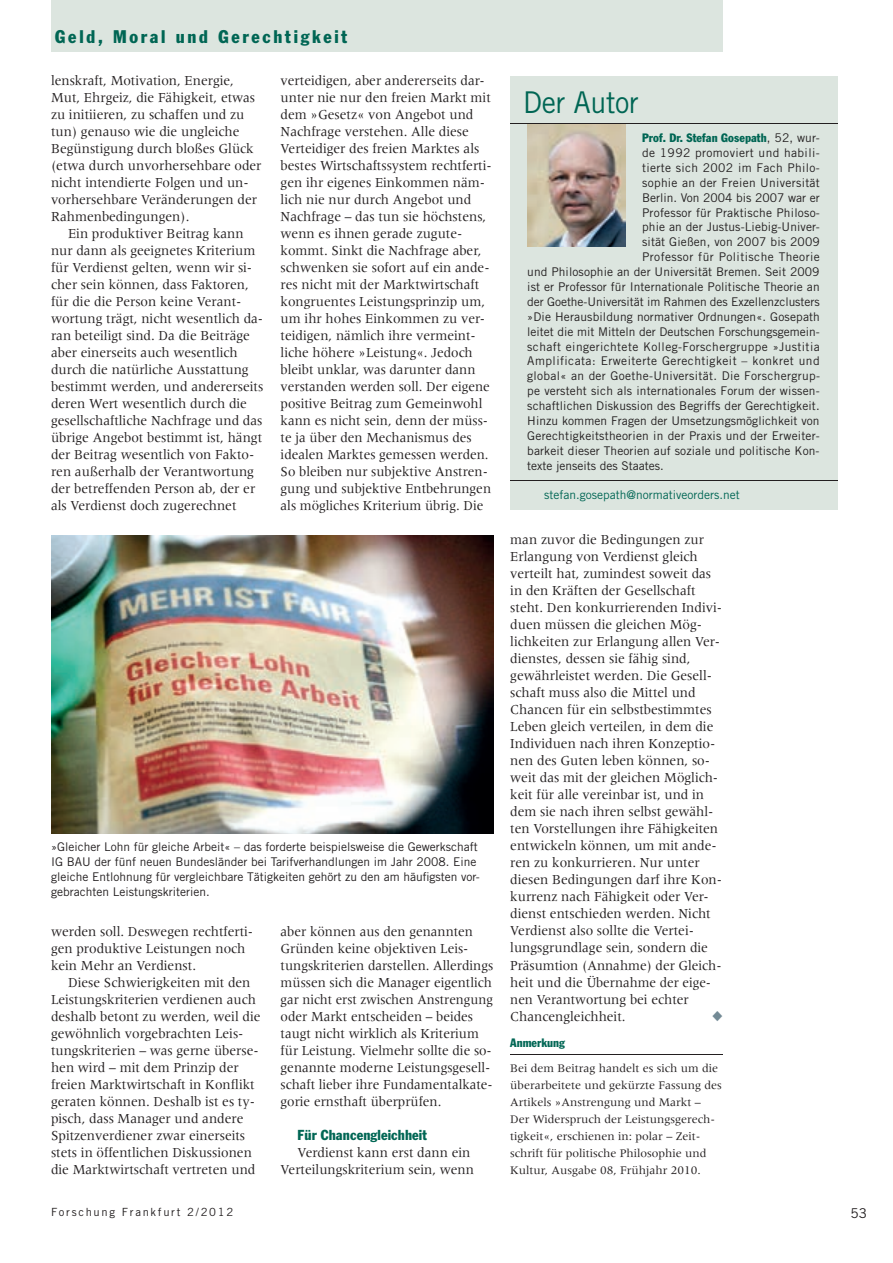
<style>
.page{position:relative;width:893px;height:1263px;background:#fff}
.page>*{position:absolute;margin:0;border:0;box-sizing:border-box;transform-origin:0 0}
.t1{font:30px "Trade Gothic";letter-spacing:-.01em;color:#006654;scale:.95 1}
.t2{font:condensed 18px "Franklin Gothic";letter-spacing:.15em;color:#006654}
.t3{font:14.25px/17px "Meridien";color:#231f20;scale:.95 1}
.t4{font:14.25px/17px "Meridien";color:#231f20;scale:.94 1}
.t5{font:condensed 14.25px "Franklin Gothic";letter-spacing:.005em;color:#006654}
.t6{font:13.5px "Trade Gothic";color:#231f20}
.t7{font:12px/14.9px "Trade Gothic";letter-spacing:.01em;color:#231f20}
.t8{font:12px/17px "Meridien";color:#231f20}
.t9{font:12px "Trade Gothic";letter-spacing:.03em;color:#231f20}
.t10{font:12px "Trade Gothic";letter-spacing:.035em;color:#231f20}
.t11{font:condensed 12px "Franklin Gothic";letter-spacing:.01em;color:#006654}
.t12{font:12px "Trade Gothic";color:#006654}
.t13{font:11.25px "Trade Gothic";letter-spacing:.15em;color:#231f20}
.s1{font-family:"Trade Gothic";font-stretch:normal;color:#231f20}
</style>
<div class="page">
<div style="left:51px;top:0;width:672px;height:51px;background:#dce5df"></div>
<img style="left:51px;top:535px;width:442px;height:298px">
<hr style="left:510px;top:1054px;width:213px;height:1px;background:#231f20">
<div style="left:510px;top:77px;width:328px;height:433px;background:#dce5df"></div>
<img style="left:527px;top:124px;width:98px;height:123px">
<hr style="left:510px;top:123px;width:328px;height:1px;background:#231f20">
<hr style="left:510px;top:480px;width:328px;height:1px;background:#231f20">
<p class="t2" style="left:55px;top:26px;width:293px">Geld, Moral und Gerechtigkeit</p>
<p class="t3" style="left:51px;top:72px;width:223px">lenskraft, Motivation, Energie,<br>Mut, Ehrgeiz, die Fähigkeit, etwas zu initiieren, zu schaffen und zu tun) genauso wie die ungleiche<br>Begünstigung durch bloßes Glück (etwa durch unvorhersehbare oder nicht intendierte Folgen und un&shy;vorhersehbare Veränderungen der<br>Rahmenbedingungen).</p>
<p class="t3" style="left:51px;top:225px;width:225px;text-indent:17px">Ein produktiver Beitrag kann nur dann als geeignetes Kriterium für Verdienst gelten, wenn wir si&shy;cher sein können, dass Faktoren, für die die Person keine Verant&shy;wortung trägt, nicht wesentlich da&shy;ran beteiligt sind. Da die Beiträge aber einerseits auch wesentlich durch die natürliche Ausstattung bestimmt werden, und andererseits deren Wert wesentlich durch die gesellschaftliche Nachfrage und das übrige Angebot bestimmt ist, hängt der Beitrag wesentlich von Fakto&shy;ren außerhalb der Verantwortung der betreffenden Person ab, der er als Verdienst doch zugerechnet</p>
<p class="t3" style="left:281px;top:72px;width:224px">verteidigen, aber andererseits dar&shy;unter nie nur den freien Markt mit dem »Gesetz« von Angebot und Nachfrage verstehen. Alle diese Verteidiger des freien Marktes als bestes Wirtschaftssystem rechtferti&shy;gen ihr eigenes Einkommen näm&shy;lich nie nur durch Angebot und Nachfrage – das tun sie höchstens, wenn es ihnen gerade zugute&shy;kommt. Sinkt die Nachfrage aber, schwenken sie sofort auf ein ande&shy;res nicht mit der Marktwirtschaft kongruentes Leistungsprinzip um, um ihr hohes Einkommen zu ver&shy;teidigen, nämlich ihre vermeint&shy;liche höhere »Leistung«. Jedoch bleibt unklar, was darunter dann verstanden werden soll. Der eigene positive Beitrag zum Gemeinwohl kann es nicht sein, denn der müss&shy;te ja über den Mechanismus des idealen Marktes gemessen werden.<br>So bleiben nur subjektive Anstren&shy;gung und subjektive Entbehrungen als mögliches Kriterium übrig. Die</p>
<p class="t7" style="left:51px;top:839px;width:430px">»Gleicher Lohn für gleiche Arbeit« – das forderte beispielsweise die Gewerkschaft IG BAU der fünf neuen Bundesländer bei Tarifverhandlungen im Jahr 2008. Eine gleiche Entlohnung für vergleichbare Tätigkeiten gehört zu den am häufigsten vor&shy;gebrachten Leistungskriterien.</p>
<p class="t3" style="left:51px;top:922px;width:214px">werden soll. Deswegen rechtferti&shy;gen produktive Leistungen noch kein Mehr an Verdienst.</p>
<p class="t3" style="left:51px;top:973px;width:222px;text-indent:17px">Diese Schwierigkeiten mit den Leistungskriterien verdienen auch deshalb betont zu werden, weil die gewöhnlich vorgebrachten Leis&shy;tungskriterien – was gerne überse&shy;hen wird – mit dem Prinzip der freien Marktwirtschaft in Konflikt geraten können. Deshalb ist es ty&shy;pisch, dass Manager und andere Spitzenverdiener zwar einerseits stets in öffentlichen Diskussionen die Marktwirtschaft vertreten und</p>
<p class="t4" style="left:281px;top:922px;width:228px">aber können aus den genannten Gründen keine objektiven Leis&shy;tungskriterien darstellen. Allerdings müssen sich die Manager eigentlich gar nicht erst zwischen Anstrengung oder Markt entscheiden – beides taugt nicht wirklich als Kriterium für Leistung. Vielmehr sollte die so&shy;genannte moderne Leistungsgesell&shy;schaft lieber ihre Fundamentalkate&shy;gorie ernsthaft überprüfen.</p>
<p class="t5" style="left:298px;top:1126px;width:131px">Für Chancengleichheit</p>
<p class="t3" style="left:281px;top:1143px;width:205px;text-align:right">Verdienst kann erst dann ein<br>Verteilungskriterium sein, wenn</p>
<h1 class="t1" style="left:523px;top:84px;width:123px">Der Autor</h1>
<p class="t11" style="left:642px;top:131px;width:179px">Prof. Dr. Stefan Gosepath<span class="s1">, 52, wur-</span></p>
<p class="t9" style="left:642px;top:146px;width:179px">de 1992 promoviert und habili-</p>
<p class="t9" style="left:642px;top:160px;width:179px">tierte sich 2002 im Fach Philo-</p>
<p class="t7" style="left:642px;top:175px;width:179px">sophie an der Freien Universität</p>
<p class="t7" style="left:642px;top:190px;width:179px">Berlin. Von 2004 bis 2007 war er</p>
<p class="t7" style="left:642px;top:205px;width:179px">Professor für Praktische Philoso-</p>
<p class="t7" style="left:642px;top:220px;width:179px">phie an der Justus-Liebig-Univer-</p>
<p class="t7" style="left:642px;top:234px;width:179px">sität Gießen, von 2007 bis 2009</p>
<p class="t10" style="left:642px;top:250px;width:179px">Professor für Politische Theorie</p>
<p class="t7" style="left:527px;top:264px;width:294px">und Philosophie an der Universität Bremen. Seit 2009</p>
<p class="t7" style="left:527px;top:279px;width:294px">ist er Professor für Internationale Politische Theorie an</p>
<p class="t7" style="left:527px;top:294px;width:294px">der Goethe-Universität im Rahmen des Exzellenzclusters</p>
<p class="t7" style="left:527px;top:309px;width:294px">»Die Herausbildung normativer Ordnungen«. Gosepath</p>
<p class="t7" style="left:527px;top:324px;width:294px">leitet die mit Mitteln der Deutschen Forschungsgemein-</p>
<p class="t9" style="left:527px;top:339px;width:294px">schaft eingerichtete Kolleg-Forschergruppe »Justitia</p>
<p class="t10" style="left:527px;top:354px;width:294px">Amplificata: Erweiterte Gerechtigkeit – konkret und</p>
<p class="t7" style="left:527px;top:368px;width:294px">global« an der Goethe-Universität. Die Forschergrup-</p>
<p class="t7" style="left:527px;top:383px;width:294px">pe versteht sich als internationales Forum der wissen-</p>
<p class="t7" style="left:527px;top:398px;width:294px">schaftlichen Diskussion des Begriffs der Gerechtigkeit.</p>
<p class="t7" style="left:527px;top:413px;width:294px">Hinzu kommen Fragen der Umsetzungsmöglichkeit von</p>
<p class="t7" style="left:527px;top:428px;width:294px">Gerechtigkeitstheorien in der Praxis und der Erweiter-</p>
<p class="t7" style="left:527px;top:443px;width:294px">barkeit dieser Theorien auf soziale und politische Kon-</p>
<p class="t7" style="left:527px;top:458px;width:138px">texte jenseits des Staates.</p>
<p class="t12" style="left:544px;top:488px;width:197px">stefan.gosepath@normativeorders.net</p>
<p class="t3" style="left:510px;top:531px;width:224px">man zuvor die Bedingungen zur<br>Erlangung von Verdienst gleich verteilt hat, zumindest soweit das in den Kräften der Gesellschaft steht. Den konkurrierenden Indivi&shy;duen müssen die gleichen Mög&shy;lichkeiten zur Erlangung allen Ver&shy;dienstes, dessen sie fähig sind, gewährleistet werden. Die Gesell&shy;schaft muss also die Mittel und<br>Chancen für ein selbstbestimmtes<br>Leben gleich verteilen, in dem die<br>Individuen nach ihren Konzeptio&shy;nen des Guten leben können, so&shy;weit das mit der gleichen Möglich&shy;keit für alle vereinbar ist, und in dem sie nach ihren selbst gewähl&shy;ten Vorstellungen ihre Fähigkeiten entwickeln können, um mit ande&shy;ren zu konkurrieren. Nur unter diesen Bedingungen darf ihre Kon&shy;kurrenz nach Fähigkeit oder Ver&shy;dienst entschieden werden. Nicht<br>Verdienst also sollte die Vertei&shy;lungsgrundlage sein, sondern die<br>Präsumtion (Annahme) der Gleich&shy;heit und die Übernahme der eige&shy;nen Verantwortung bei echter<br>Chancengleichheit.</p>
<p class="t11" style="left:510px;top:1035px;width:56px">Anmerkung</p>
<p class="t8" style="left:510px;top:1059px;width:213px">Bei dem Beitrag handelt es sich um die überarbeitete und gekürzte Fassung des Artikels »Anstrengung und Markt – Der Widerspruch der Leistungsgerech&shy;tigkeit«, erschienen in: polar – Zeit&shy;schrift für politische Philosophie und Kultur, Ausgabe 08, Frühjahr 2010.</p>
<p class="t13" style="left:51px;top:1205px;width:184px">Forschung Frankfurt 2/2012</p>
<p class="t6" style="left:850px;top:1205px;width:18px">53</p>
</div>
